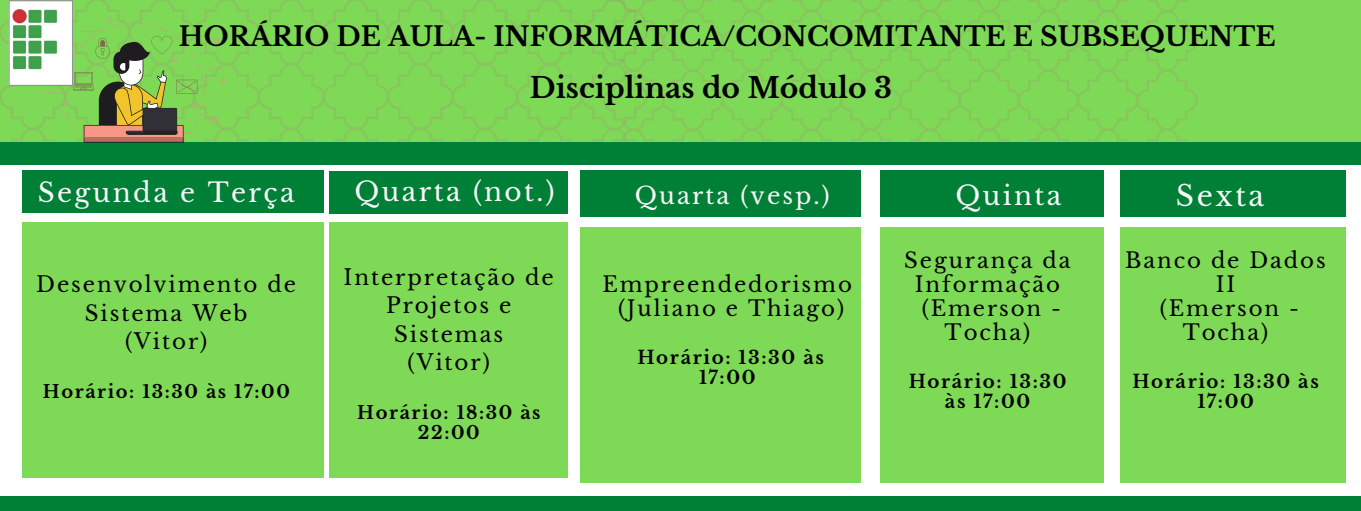
<style>
.page{position:relative;width:1361px;height:511px;background:#fff}
.page>*{position:absolute;margin:0;border:0;box-sizing:border-box;transform-origin:0 0}
.t1{font:28.36px "Libre Baskerville";letter-spacing:.09em;color:#f8f8f8}
.t2{font:700 28.16px "Libre Baskerville";color:#000}
.t3{font:700 26.48px "Libre Baskerville";color:#000}
.t4{font:26.32px "Libre Baskerville";letter-spacing:.09em;color:#f8f8f8}
.t5{font:23.52px "Libre Baskerville";letter-spacing:.09em;color:#f8f8f8}
.t6{font:21.4px/28.2px "Libre Baskerville";letter-spacing:.09em;color:#000;text-align:center}
.t7{font:21.28px/23.9px "Libre Baskerville";letter-spacing:.09em;color:#000;text-align:center}
.t8{font:700 18.2px/20.4px "Libre Baskerville";letter-spacing:.09em;color:#000;text-align:center}
.t9{font:700 17.92px/20.1px "Libre Baskerville";letter-spacing:.09em;color:#000;text-align:center}
</style>
<div class="page">
<div style="left:0;top:0;width:1360px;height:160px;background:#7ed957"></div>
<div style="left:0;top:143px;width:1360px;height:22px;background:#008037"></div>
<div style="left:0;top:496px;width:1360px;height:14px;background:#008037"></div>
<svg style="left:0;top:0;width:1197px;height:143px"></svg>
<img style="left:0;top:0;width:98px;height:128px">
<div style="left:329px;top:171px;width:239px;height:42px;background:#008037"></div>
<div style="left:580px;top:170px;width:281px;height:47px;background:#008037"></div>
<div style="left:880px;top:170px;width:223px;height:46px;background:#008037"></div>
<div style="left:1120px;top:170px;width:225px;height:46px;background:#008037"></div>
<div style="left:580px;top:227px;width:281px;height:255px;background:#7ed957"></div>
<div style="left:880px;top:227px;width:223px;height:255px;background:#7ed957"></div>
<div style="left:1120px;top:227px;width:225px;height:255px;background:#7ed957"></div>
<div style="left:329px;top:222px;width:239px;height:255px;background:#7ed957"></div>
<div style="left:22px;top:222px;width:302px;height:255px;background:#7ed957"></div>
<div style="left:22px;top:170px;width:302px;height:42px;background:#008037"></div>
<p class="t3" style="left:179px;top:20px;width:1098px">HORÁRIO DE AULA- INFORMÁTICA/CONCOMITANTE E SUBSEQUENTE</p>
<p class="t4" style="left:38px;top:176px;width:258px">Segunda e Terça</p>
<p class="t6" style="left:36px;top:270px;width:261px">Desenvolvimento de<br>Sistema Web</p>
<p class="t6" style="left:125px;top:327px;width:84px">(Vitor)</p>
<p class="t9" style="left:43px;top:381px;width:248px">Horário: 13:30 às 17:00</p>
<p class="t2" style="left:530px;top:70px;width:364px">Disciplinas do Módulo 3</p>
<p class="t4" style="left:354px;top:175px;width:201px">Quarta (not.)</p>
<p class="t6" style="left:343px;top:263px;width:212px">Interpretação de<br>Projetos e<br>Sistemas</p>
<p class="t6" style="left:408px;top:348px;width:84px">(Vitor)</p>
<p class="t9" style="left:357px;top:402px;width:185px">Horário: 18:30 às<br>22:00</p>
<p class="t5" style="left:635px;top:181px;width:196px">Quarta (vesp.)</p>
<p class="t4" style="left:955px;top:179px;width:108px">Quinta</p>
<p class="t1" style="left:1176px;top:178px;width:90px">Sexta</p>
<p class="t7" style="left:602px;top:272px;width:251px">Empreendedorismo</p>
<p class="t7" style="left:618px;top:296px;width:227px">(Juliano e Thiago)</p>
<p class="t8" style="left:637px;top:347px;width:188px">Horário: 13:30 às<br>17:00</p>
<p class="t7" style="left:904px;top:248px;width:168px">Segurança da<br>Informação</p>
<p class="t7" style="left:921px;top:296px;width:141px">(Emerson -<br>Tocha)</p>
<p class="t8" style="left:908px;top:371px;width:159px">Horário: 13:30 às 17:00</p>
<p class="t7" style="left:1125px;top:248px;width:202px">Banco de Dados<br>II</p>
<p class="t7" style="left:1159px;top:296px;width:141px">(Emerson -<br>Tocha)</p>
<p class="t8" style="left:1132px;top:371px;width:188px">Horário: 13:30 às<br>17:00</p>
</div>
